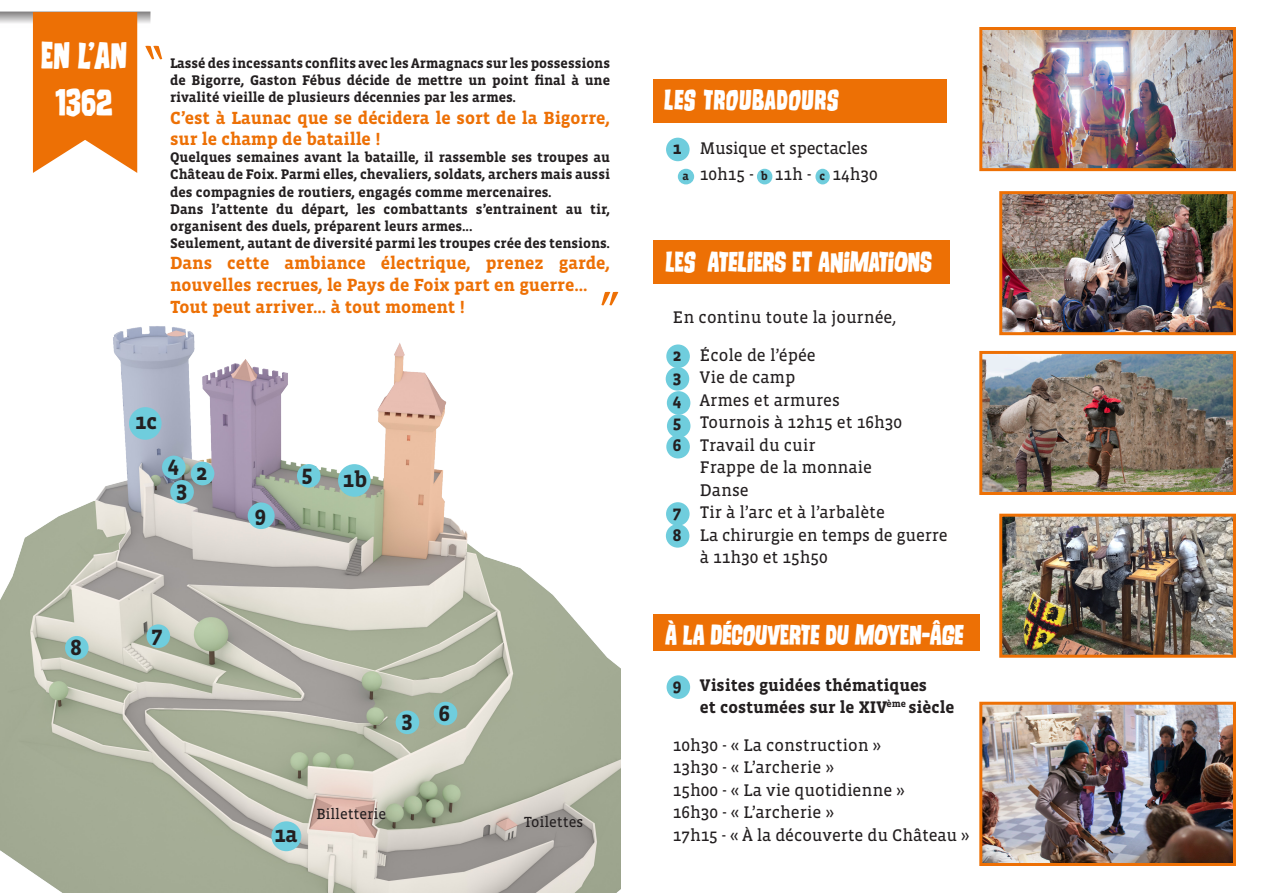
<style>
.page{position:relative;width:1263px;height:893px;background:#fff}
.page>*{position:absolute;margin:0;border:0;box-sizing:border-box;transform-origin:0 0}
.t1{font:62.25px "Luminari";color:#ed7005}
.t2{font:35.25px "Runcible";color:#fff}
.t3{font:26.25px "Runcible";color:#fff}
.t4{font:26.25px "Runcible";letter-spacing:.03em;color:#fff}
.t5{font:700 22.5px "Vista Slab OT";color:#231f20}
.t6{font:700 18px/21.6px "Vista Slab OT";color:#ed7005}
.t7{font:17.25px "Vista Slab OT";color:#231f20}
.t8{font:700 17.25px "Vista Slab OT";color:#231f20}
.t9{font:17.25px "Vista Slab OT";letter-spacing:-.02em;color:#231f20}
.t10{font:15px "Vista Slab OT";color:#231f20}
.t11{font:700 14.25px/17.1px "Vista Slab OT";color:#231f20;text-align:justify}
.t12{font:700 12px "Vista Slab OT";color:#231f20}
.s1{font-weight:700}
</style>
<div class="page">
<div style="left:653px;top:79px;width:294px;height:44px;background:#ed7005"></div>
<div style="left:653px;top:240px;width:297px;height:44px;background:#ed7005"></div>
<div style="left:653px;top:614px;width:326px;height:37px;background:#ed7005"></div>
<div style="left:666px;top:138px;width:24px;height:23px;background:#6fcddd;border-radius:50%"></div>
<div style="left:666px;top:367px;width:23px;height:24px;background:#6fcddd;border-radius:50%"></div>
<div style="left:667px;top:391px;width:23px;height:24px;background:#6fcddd;border-radius:50%"></div>
<div style="left:667px;top:414px;width:23px;height:24px;background:#6fcddd;border-radius:50%"></div>
<div style="left:666px;top:435px;width:24px;height:23px;background:#6fcddd;border-radius:50%"></div>
<div style="left:666px;top:502px;width:24px;height:24px;background:#6fcddd;border-radius:50%"></div>
<div style="left:666px;top:524px;width:23px;height:24px;background:#6fcddd;border-radius:50%"></div>
<div style="left:666px;top:344px;width:24px;height:24px;background:#6fcddd;border-radius:50%"></div>
<div style="left:666px;top:675px;width:24px;height:24px;background:#6fcddd;border-radius:50%"></div>
<div style="left:678px;top:169px;width:16px;height:15px;background:#6fcddd;border-radius:50%"></div>
<div style="left:757px;top:169px;width:15px;height:15px;background:#6fcddd;border-radius:50%"></div>
<div style="left:815px;top:169px;width:15px;height:15px;background:#6fcddd;border-radius:50%"></div>
<img style="left:0;top:326px;width:620px;height:567px">
<img style="left:983px;top:355px;width:249px;height:136px">
<div style="left:979px;top:351px;width:257px;height:144px;border:3px solid #ed7005"></div>
<img style="left:1003px;top:518px;width:229px;height:136px">
<div style="left:999px;top:514px;width:237px;height:144px;border:3px solid #ed7005"></div>
<img style="left:1003px;top:195px;width:229px;height:136px">
<div style="left:999px;top:191px;width:237px;height:144px;border:3px solid #ed7005"></div>
<img style="left:983px;top:31px;width:249px;height:136px">
<div style="left:979px;top:27px;width:257px;height:144px;border:3px solid #ed7005"></div>
<img style="left:983px;top:706px;width:249px;height:156px">
<div style="left:979px;top:702px;width:257px;height:164px;border:3px solid #ed7005"></div>
<div style="left:248px;top:502px;width:27px;height:27px;background:#6fcddd;border-radius:50%"></div>
<div style="left:297px;top:464px;width:23px;height:24px;background:#6fcddd;border-radius:50%"></div>
<div style="left:170px;top:480px;width:24px;height:24px;background:#6fcddd;border-radius:50%"></div>
<div style="left:162px;top:456px;width:24px;height:23px;background:#6fcddd;border-radius:50%"></div>
<div style="left:396px;top:711px;width:23px;height:23px;background:#6fcddd;border-radius:50%"></div>
<div style="left:191px;top:462px;width:23px;height:23px;background:#6fcddd;border-radius:50%"></div>
<div style="left:434px;top:702px;width:23px;height:23px;background:#6fcddd;border-radius:50%"></div>
<div style="left:147px;top:624px;width:23px;height:24px;background:#6fcddd;border-radius:50%"></div>
<div style="left:65px;top:636px;width:24px;height:23px;background:#6fcddd;border-radius:50%"></div>
<div style="left:338px;top:464px;width:33px;height:33px;background:#6fcddd;border-radius:50%"></div>
<div style="left:129px;top:407px;width:33px;height:33px;background:#6fcddd;border-radius:50%"></div>
<div style="left:271px;top:821px;width:30px;height:30px;background:#6fcddd;border-radius:50%"></div>
<svg style="left:0;top:12px;width:151px;height:161px"></svg>
<p class="t2" style="left:41px;top:35px;width:87px">EN L’AN</p>
<p class="t2" style="left:55px;top:82px;width:59px">1362</p>
<p class="t11" style="left:170px;top:55px;width:441px">Lassé des incessants conflits avec les Armagnacs sur les possessions de Bigorre, Gaston Fébus décide de mettre un point final à une rivalité vieille de plusieurs décennies par les armes.</p>
<p class="t6" style="left:170px;top:107px;width:441px">C’est à Launac que se décidera le sort de la Bigorre, sur le champ de bataille !</p>
<p class="t11" style="left:170px;top:149px;width:441px">Quelques semaines avant la bataille, il rassemble ses troupes au Château de Foix. Parmi elles, chevaliers, soldats, archers mais aussi des compagnies de routiers, engagés comme mercenaires.</p>
<p class="t11" style="left:170px;top:201px;width:441px">Dans l’attente du départ, les combattants s’entrainent au tir, organisent des duels, préparent leurs armes...</p>
<p class="t11" style="left:170px;top:235px;width:441px">Seulement, autant de diversité parmi les troupes crée des tensions.</p>
<p class="t6" style="left:170px;top:253px;width:441px">Dans cette ambiance électrique, prenez garde, nouvelles recrues, le Pays de Foix part en guerre...</p>
<p class="t6" style="left:170px;top:296px;width:296px">Tout peut arriver... à tout moment !</p>
<p class="t1" style="left:599px;top:267px;width:22px">"</p>
<p class="t5" style="left:135px;top:410px;width:24px">1c</p>
<p class="t5" style="left:168px;top:453px;width:13px">4</p>
<p class="t5" style="left:176px;top:477px;width:13px">3</p>
<p class="t5" style="left:196px;top:461px;width:13px">2</p>
<p class="t5" style="left:255px;top:502px;width:13px">9</p>
<p class="t5" style="left:301px;top:462px;width:13px">5</p>
<p class="t5" style="left:343px;top:468px;width:26px">1b</p>
<p class="t5" style="left:70px;top:636px;width:13px">8</p>
<p class="t5" style="left:151px;top:622px;width:13px">7</p>
<p class="t5" style="left:401px;top:708px;width:13px">3</p>
<p class="t5" style="left:439px;top:702px;width:13px">6</p>
<p class="t5" style="left:274px;top:823px;width:25px">1a</p>
<p class="t10" style="left:316px;top:806px;width:71px">Billetterie</p>
<p class="t10" style="left:524px;top:814px;width:61px">Toilettes</p>
<p class="t4" style="left:664px;top:84px;width:176px">LES TROUBADOURS</p>
<p class="t9" style="left:673px;top:139px;width:196px"><span class="s1">1</span> Musique et spectacles</p>
<p class="t7" style="left:700px;top:166px;width:179px">10h15 - 11h - 14h30</p>
<p class="t12" style="left:682px;top:169px;width:8px">a</p>
<p class="t12" style="left:761px;top:170px;width:9px">b</p>
<p class="t12" style="left:819px;top:169px;width:7px">c</p>
<p class="t3" style="left:665px;top:247px;width:64px">LES ATELIE</p>
<p class="t3" style="left:763px;top:247px;width:170px">RS ET ANIMATIONS</p>
<p class="t7" style="left:673px;top:309px;width:225px">En continu toute la journée,</p>
<p class="t7" style="left:673px;top:346px;width:144px"><span class="s1">2</span> École de l’épée</p>
<p class="t7" style="left:673px;top:369px;width:124px"><span class="s1">3</span> Vie de camp</p>
<p class="t7" style="left:673px;top:391px;width:168px"><span class="s1">4</span> Armes et armures</p>
<p class="t7" style="left:673px;top:414px;width:231px"><span class="s1">5</span> Tournois à 12h15 et 16h30</p>
<p class="t7" style="left:673px;top:436px;width:144px"><span class="s1">6</span> Travail du cuir</p>
<p class="t7" style="left:700px;top:459px;width:174px">Frappe de la monnaie</p>
<p class="t7" style="left:700px;top:481px;width:50px">Danse</p>
<p class="t7" style="left:673px;top:504px;width:213px"><span class="s1">7</span> Tir à l’arc et à l’arbalète</p>
<p class="t7" style="left:673px;top:526px;width:276px"><span class="s1">8</span> La chirurgie en temps de guerre</p>
<p class="t7" style="left:700px;top:549px;width:129px">à 11h30 et 15h50</p>
<p class="t3" style="left:665px;top:620px;width:300px">À LA DÉCOUVERTE DU MOYEN-ÂGE</p>
<p class="t8" style="left:673px;top:677px;width:256px">9 Visites guidées thématiques</p>
<p class="t8" style="left:700px;top:698px;width:256px">et costumées sur le XIV<sup>ème</sup> siècle</p>
<p class="t7" style="left:673px;top:736px;width:210px">10h30 - « La construction »</p>
<p class="t7" style="left:673px;top:758px;width:163px">13h30 - « L’archerie »</p>
<p class="t7" style="left:673px;top:781px;width:233px">15h00 - « La vie quotidienne »</p>
<p class="t7" style="left:673px;top:803px;width:163px">16h30 - « L’archerie »</p>
<p class="t7" style="left:673px;top:826px;width:298px">17h15 - « À la découverte du Château »</p>
</div>
